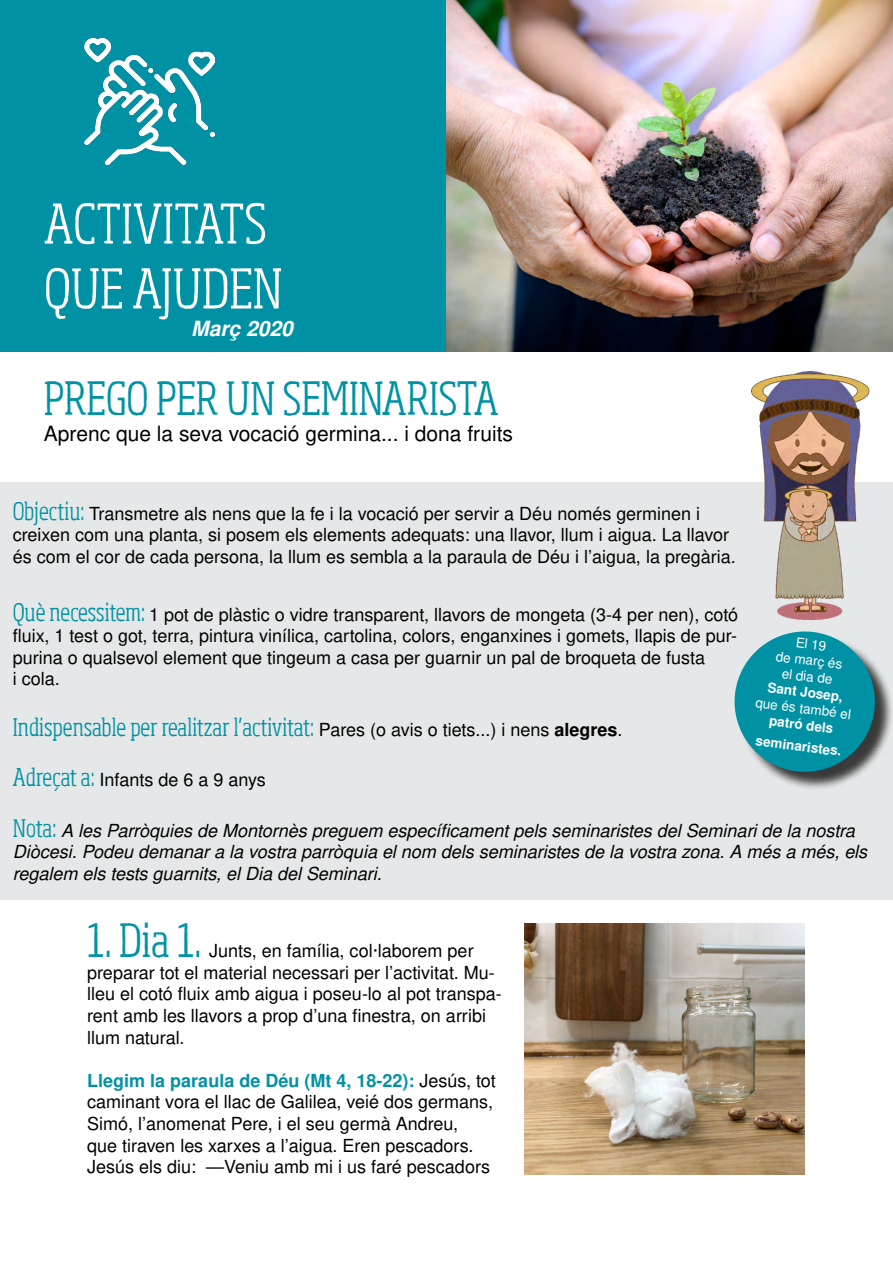
<style>
.page{position:relative;width:893px;height:1263px;background:#fff}
.page>*{position:absolute;margin:0;border:0;box-sizing:border-box;transform-origin:0 0}
.t1{font:300 condensed 54px/64.8px "Sohoma";color:#fff}
.t2{font:300 condensed 45px "Sohoma";color:#0092a5}
.t3{font:300 condensed 24px "Sohoma";color:#0092a4}
.t4{font:21px "Nimbus San L";color:#000}
.t5{font:italic 700 21px "Nimbus San L";color:#fff}
.t6{font:18px/21.6px "Nimbus San L";color:#000}
.t7{font:italic 18px/21.6px "Nimbus San L";color:#000}
.t8{font:700 13.5px/21.6px "Nimbus San L";color:#fff;text-align:center}
.t9{font:13.5px/16.2px "Nimbus San L";color:#fff;text-align:center}
.s1{font-family:"Sohoma";font-weight:300;font-stretch:condensed;font-size:24px;color:#0092a4}
.s2{font-family:"Nimbus San L";font-weight:400;font-stretch:normal;font-size:18px;color:#000}
.s3{font-family:"Nimbus San L";font-weight:700;font-stretch:normal;font-size:18px;color:#000}
.s4{font-family:"Sohoma";font-weight:300;font-style:normal;font-stretch:condensed;font-size:24px;color:#0092a4}
.s5{font-weight:700;color:#0092a4}
</style>
<div class="page">
<div style="left:0;top:0;width:446px;height:352px;background:#0092a4"></div>
<img style="left:85px;top:38px;width:130px;height:126px">
<div style="left:0;top:482px;width:893px;height:417px;background:#e6e7e8"></div>
<img style="left:524px;top:924px;width:281px;height:251px">
<img style="left:446px;top:0;width:447px;height:352px">
<div style="left:737px;top:634px;width:156px;height:156px;background:#000;opacity:.75"></div>
<svg style="left:734px;top:631px;width:145px;height:145px"></svg>
<img style="left:751px;top:372px;width:119px;height:247px">
<h1 class="t1" style="left:44px;top:190px;width:240px">ACTIVITATS<br>QUE AJUDEN</h1>
<p class="t5" style="left:191px;top:314px;width:103px">Març 2020</p>
<h2 class="t2" style="left:44px;top:370px;width:456px">PREGO PER UN SEMINARISTA</h2>
<p class="t4" style="left:44px;top:418px;width:471px">Aprenc que la seva vocació germina... i dona fruits</p>
<p class="t6" style="left:13px;top:502px;width:724px"><span class="s1">Objectiu:</span> Transmetre als nens que la fe i la vocació per servir a Déu només germinen i creixen com una planta, si posem els elements adequats: una llavor, llum i aigua. La llavor és com el cor de cada persona, la llum es sembla a la paraula de Déu i l’aigua, la pregària.</p>
<p class="t6" style="left:13px;top:603px;width:727px"><span class="s1">Què necessitem:</span> 1 pot de plàstic o vidre transparent, llavors de mongeta (3-4 per nen), cotó fluix, 1 test o got, terra, pintura vinílica, cartolina, colors, enganxines i gomets, llapis de pur&shy;purina o qualsevol element que tingeum a casa per guarnir un pal de broqueta de fusta<br>i cola.</p>
<h3 class="t3" style="left:13px;top:712px;width:611px">Indispensable per realitzar l’activitat: <span class="s2">Pares (o avis o tiets...) i nens</span> <span class="s3">alegres</span><span class="s2">.</span></h3>
<p class="t6" style="left:13px;top:768px;width:255px"><span class="s1">Adreçat a:</span> Infants de 6 a 9 anys</p>
<p class="t7" style="left:13px;top:819px;width:856px"><span class="s4">Nota:</span> A les Parròquies de Montornès preguem específicament pels seminaristes del Seminari de la nostra<br>Diòcesi. Podeu demanar a la vostra parròquia el nom dels seminaristes de la vostra zona. A més a més, els regalem els tests guarnits, el Dia del Seminari.</p>
<p class="t9" style="left:779px;top:631px;width:68px;rotate:7deg">El 19<br>de març és el dia de</p>
<p class="t8" style="left:769px;top:677px;width:77px;rotate:7deg">Sant Josep,</p>
<p class="t9" style="left:757px;top:694px;width:97px;rotate:7deg">que és també el</p>
<p class="t8" style="left:760px;top:708px;width:88px;rotate:7deg">patró dels seminaristes.</p>
<h2 class="t2" style="left:87px;top:912px;width:116px">1. Dia 1.</h2>
<p class="t6" style="left:87px;top:939px;width:416px;text-indent:122px">Junts, en família, col·laborem per preparar tot el material necessari per l’activitat. Mu&shy;lleu el cotó fluix amb aigua i poseu-lo al pot transpa&shy;rent amb les llavors a prop d’una finestra, on arribi llum natural.</p>
<p class="t6" style="left:87px;top:1069px;width:410px"><span class="s5">Llegim la paraula de Déu (Mt 4, 18-22):</span> Jesús, tot caminant vora el llac de Galilea, veié dos germans, Simó, l’anomenat Pere, i el seu germà Andreu,<br>que tiraven les xarxes a l’aigua. Eren pescadors.<br>Jesús els diu: —Veniu amb mi i us faré pescadors</p>
</div>
